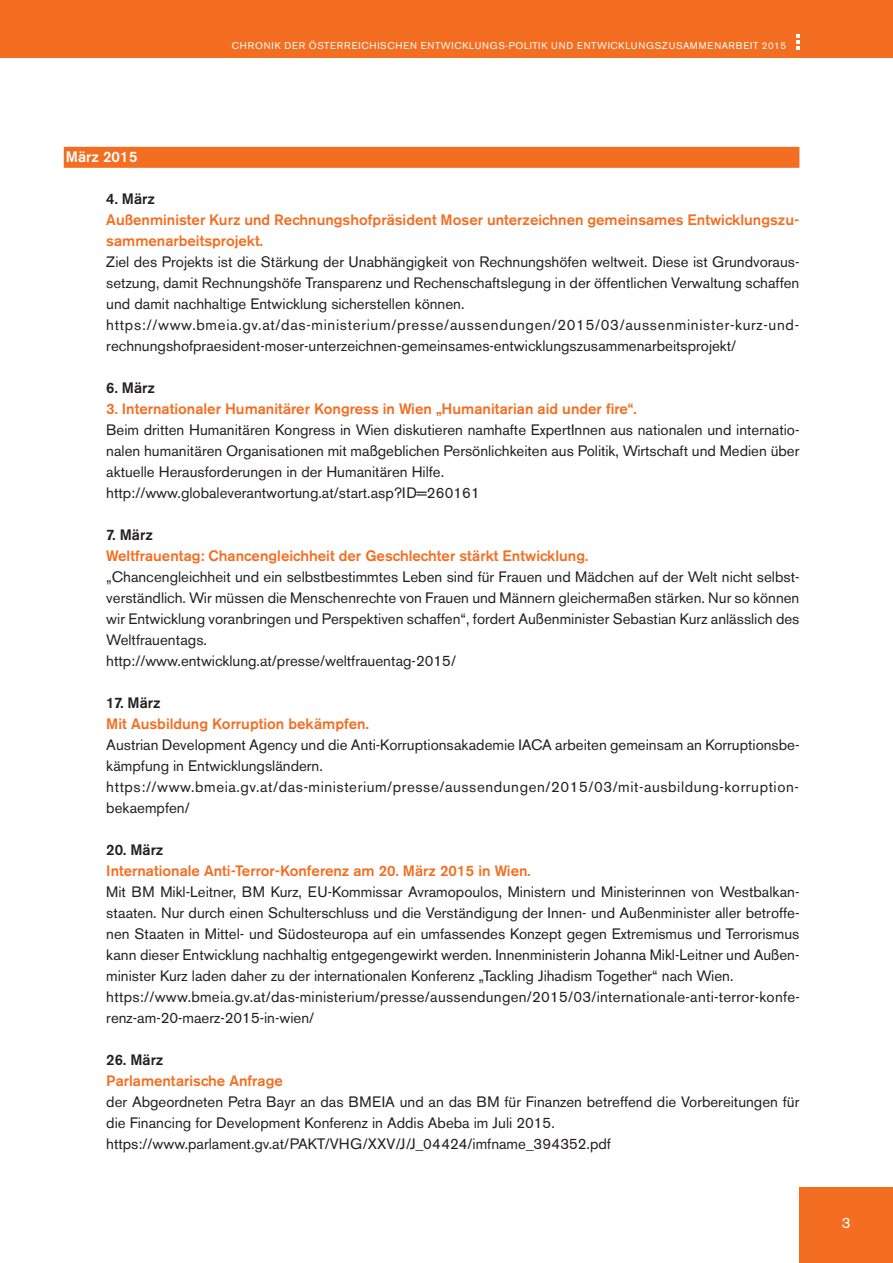
<style>
.page{position:relative;width:893px;height:1263px;background:#fff}
.page>*{position:absolute;margin:0;border:0;box-sizing:border-box;transform-origin:0 0}
.t1{font:15px/21px "Akzidenz Grotesk BE";color:#231f20}
.t2{font:500 15px/21px "Akzidenz Grotesk BE";color:#f36e21}
.t3{font:500 15px "Akzidenz Grotesk BE";color:#231f20}
.t4{font:500 15px "Akzidenz Grotesk BE";color:#fff}
.t5{font:15px "Akzidenz Grotesk BE";color:#fff}
.t6{font:9.75px "Akzidenz Grotesk BE";letter-spacing:.07em;color:#fff}
</style>
<div class="page">
<div style="left:0;top:0;width:893px;height:58px;background:#f36e21"></div>
<svg style="left:796px;top:34px;width:3px;height:15px"></svg>
<div style="left:799px;top:1188px;width:94px;height:75px;background:#f36e21"></div>
<div style="left:64px;top:147px;width:735px;height:21px;background:#f36e21"></div>
<p class="t6" style="left:232px;top:40px;width:556px">CHRONIK DER ÖSTERREICHISCHEN ENTWICKLUNGS-POLITIK UND ENTWICKLUNGSZUSAMMENARBEIT 2015</p>
<p class="t4" style="left:66px;top:147px;width:73px">März 2015</p>
<p class="t3" style="left:106px;top:189px;width:50px">4. März</p>
<p class="t2" style="left:106px;top:209px;width:695px">Außenminister Kurz und Rechnungshofpräsident Moser unterzeichnen gemeinsames Entwicklungszu&shy;sammenarbeitsprojekt.</p>
<p class="t1" style="left:106px;top:251px;width:695px">Ziel des Projekts ist die Stärkung der Unabhängigkeit von Rechnungshöfen weltweit. Diese ist Grundvoraus&shy;setzung, damit Rechnungshöfe Transparenz und Rechenschaftslegung in der öffentlichen Verwaltung schaffen und damit nachhaltige Entwicklung sicherstellen können. https://www.bmeia.gv.at/das-ministerium/presse/aussendungen/2015/03/aussenminister-kurz-und&shy;rechnungshofpraesident-moser-unterzeichnen-gemeinsames-entwicklungszusammenarbeitsprojekt/</p>
<p class="t3" style="left:106px;top:378px;width:50px">6. März</p>
<p class="t2" style="left:106px;top:398px;width:532px">3. Internationaler Humanitärer Kongress in Wien „Humanitarian aid under fire“.</p>
<p class="t1" style="left:106px;top:419px;width:695px">Beim dritten Humanitären Kongress in Wien diskutieren namhafte ExpertInnen aus nationalen und internatio&shy;nalen humanitären Organisationen mit maßgeblichen Persönlichkeiten aus Politik, Wirtschaft und Medien über aktuelle Herausforderungen in der Humanitären Hilfe. http://www.globaleverantwortung.at/start.asp?ID=260161</p>
<p class="t3" style="left:106px;top:525px;width:48px">7. März</p>
<p class="t2" style="left:106px;top:545px;width:483px">Weltfrauentag: Chancengleichheit der Geschlechter stärkt Entwicklung.</p>
<p class="t1" style="left:106px;top:566px;width:695px">„Chancengleichheit und ein selbstbestimmtes Leben sind für Frauen und Mädchen auf der Welt nicht selbst&shy;verständlich. Wir müssen die Menschenrechte von Frauen und Männern gleichermaßen stärken. Nur so können wir Entwicklung voranbringen und Perspektiven schaffen“, fordert Außenminister Sebastian Kurz anlässlich des Weltfrauentags.<br>http://www.entwicklung.at/presse/weltfrauentag-2015/</p>
<p class="t3" style="left:106px;top:693px;width:56px">17. März</p>
<p class="t2" style="left:106px;top:713px;width:264px">Mit Ausbildung Korruption bekämpfen.</p>
<p class="t1" style="left:106px;top:734px;width:695px">Austrian Development Agency und die Anti-Korruptionsakademie IACA arbeiten gemeinsam an Korruptionsbe&shy;kämpfung in Entwicklungsländern. https://www.bmeia.gv.at/das-ministerium/presse/aussendungen/2015/03/mit-ausbildung-korruption&shy;bekaempfen/</p>
<p class="t3" style="left:106px;top:840px;width:59px">20. März</p>
<p class="t2" style="left:106px;top:860px;width:426px">Internationale Anti-Terror-Konferenz am 20. März 2015 in Wien.</p>
<p class="t1" style="left:106px;top:881px;width:695px">Mit BM Mikl-Leitner, BM Kurz, EU-Kommissar Avramopoulos, Ministern und Ministerinnen von Westbalkan&shy;staaten. Nur durch einen Schulterschluss und die Verständigung der Innen- und Außenminister aller betroffe&shy;nen Staaten in Mittel- und Südosteuropa auf ein umfassendes Konzept gegen Extremismus und Terrorismus kann dieser Entwicklung nachhaltig entgegengewirkt werden. Innenministerin Johanna Mikl-Leitner und Außen&shy;minister Kurz laden daher zu der internationalen Konferenz „Tackling Jihadism Together“ nach Wien. https://www.bmeia.gv.at/das-ministerium/presse/aussendungen/2015/03/internationale-anti-terror-konfe&shy;renz-am-20-maerz-2015-in-wien/</p>
<p class="t3" style="left:106px;top:1050px;width:59px">26. März</p>
<p class="t2" style="left:106px;top:1070px;width:178px">Parlamentarische Anfrage</p>
<p class="t1" style="left:106px;top:1091px;width:694px">der Abgeordneten Petra Bayr an das BMEIA und an das BM für Finanzen betreffend die Vorbereitungen für die Financing for Development Konferenz in Addis Abeba im Juli 2015. https://www.parlament.gv.at/PAKT/VHG/XXV/J/J_04424/imfname_394352.pdf</p>
<p class="t5" style="left:842px;top:1214px;width:10px">3</p>
</div>
